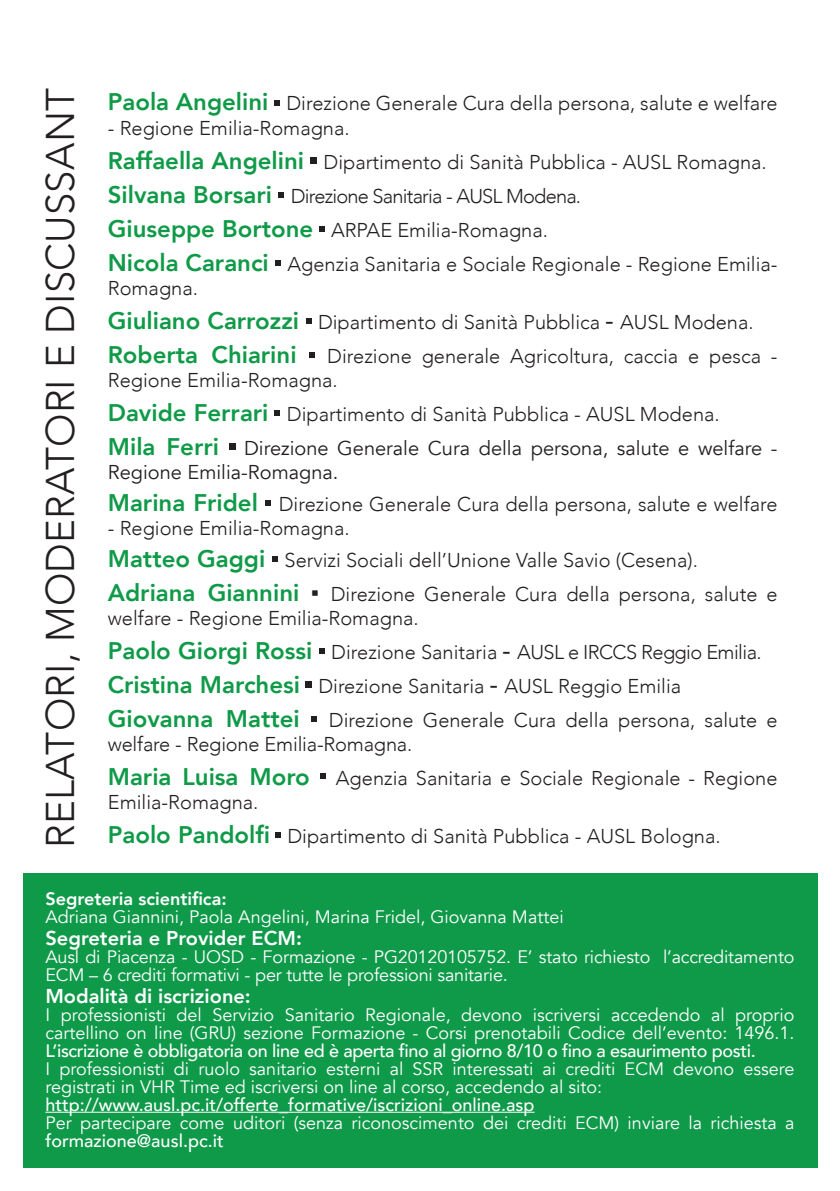
<style>
.page{position:relative;width:840px;height:1191px;background:#fff}
.page>*{position:absolute;margin:0;border:0;box-sizing:border-box;transform-origin:0 0}
.t1{font:300 40px "Avenir";letter-spacing:.005em;color:#231f20}
.t2{font:800 24px "Avenir";color:#0f9a48}
.t3{font:300 20px/24px "Avenir";color:#231f20}
.t4{font:20px/24px "Avenir";color:#231f20}
.t5{font:300 20px "Avenir";letter-spacing:-.03em;color:#231f20}
.t6{font:300 20px "Avenir";letter-spacing:-.04em;color:#231f20}
.t7{font:800 20px "Avenir";color:#fff}
.t8{font:18px/18px "Avenir";color:#fff}
.t9{font:500 18px "Avenir";color:#fff}
.t10{font:800 18px "Avenir";color:#fff}
.s1{font-weight:800;font-size:24px;color:#0f9a48}
.s2{font-family:"Arial";font-weight:400;font-size:24px}
.s3{font-weight:500}
</style>
<div class="page">
<svg style="left:274px;top:100px;width:6px;height:5px"></svg>
<svg style="left:311px;top:157px;width:6px;height:6px"></svg>
<svg style="left:278px;top:192px;width:6px;height:5px"></svg>
<svg style="left:319px;top:226px;width:5px;height:5px"></svg>
<svg style="left:275px;top:260px;width:6px;height:5px"></svg>
<svg style="left:306px;top:318px;width:5px;height:5px"></svg>
<svg style="left:309px;top:352px;width:5px;height:5px"></svg>
<svg style="left:274px;top:410px;width:6px;height:5px"></svg>
<svg style="left:229px;top:443px;width:6px;height:6px"></svg>
<svg style="left:265px;top:500px;width:6px;height:5px"></svg>
<svg style="left:272px;top:556px;width:6px;height:5px"></svg>
<svg style="left:319px;top:648px;width:5px;height:5px"></svg>
<svg style="left:305px;top:681px;width:6px;height:6px"></svg>
<svg style="left:311px;top:716px;width:6px;height:5px"></svg>
<svg style="left:320px;top:773px;width:5px;height:6px"></svg>
<svg style="left:275px;top:832px;width:5px;height:5px"></svg>
<div style="left:23px;top:873px;width:793px;height:295px;background:#0f9a4a"></div>
<hr style="left:45px;top:1111px;width:489px;height:1px;background:#fff">
<p class="t1" style="left:37px;top:847px;width:761px;rotate:-90deg">RELATORI, MODERATORI E DISCUSSANT</p>
<p class="t3" style="left:108px;top:92px;width:670px"><span class="s1">Paola Angelini</span> Direzione Generale Cura della persona, salute e welfare</p>
<p class="t3" style="left:108px;top:116px;width:243px">- Regione Emilia-Romagna.</p>
<p class="t3" style="left:108px;top:150px;width:660px"><span class="s1">Raffaella Angelini</span> Dipartimento di Sanità Pubblica - AUSL Romagna.</p>
<p class="t6" style="left:108px;top:184px;width:474px"><span class="s1">Silvana Borsari</span> Direzione Sanitaria - AUSL Modena.</p>
<p class="t3" style="left:108px;top:218px;width:441px"><span class="s1">Giuseppe Bortone</span> ARPAE Emilia-Romagna.</p>
<p class="t3" style="left:108px;top:252px;width:670px"><span class="s1">Nicola Caranci</span> Agenzia Sanitaria e Sociale Regionale - Regione Emilia-<br>Romagna.</p>
<p class="t3" style="left:108px;top:310px;width:647px"><span class="s1">Giuliano Carrozzi</span> Dipartimento di Sanità Pubblica <span class="s2">-</span> AUSL Modena.</p>
<p class="t2" style="left:108px;top:335px;width:190px">Roberta Chiarini</p>
<p class="t3" style="left:108px;top:344px;width:670px;text-indent:219px">Direzione generale Agricoltura, caccia e pesca -<br>Regione Emilia-Romagna.</p>
<p class="t3" style="left:108px;top:402px;width:613px"><span class="s1">Davide Ferrari</span> Dipartimento di Sanità Pubblica - AUSL Modena.</p>
<p class="t2" style="left:108px;top:427px;width:113px">Mila Ferri</p>
<p class="t4" style="left:108px;top:436px;width:670px;text-indent:136px">Direzione Generale Cura della persona, salute e welfare -<br>Regione Emilia-Romagna.</p>
<p class="t3" style="left:108px;top:492px;width:670px"><span class="s1">Marina Fridel</span> Direzione Generale Cura della persona, salute e welfare</p>
<p class="t3" style="left:108px;top:516px;width:243px">- Regione Emilia-Romagna.</p>
<p class="t3" style="left:108px;top:548px;width:591px"><span class="s1">Matteo Gaggi</span> Servizi Sociali dell’Unione Valle Savio (Cesena).</p>
<p class="t3" style="left:108px;top:582px;width:670px"><span class="s1">Adriana Giannini</span> <span class="s2">▪</span> Direzione Generale Cura della persona, salute e welfare - Regione Emilia-Romagna.</p>
<p class="t5" style="left:108px;top:640px;width:655px"><span class="s1">Paolo Giorgi Rossi</span> Direzione Sanitaria <span class="s2">-</span> AUSL e IRCCS Reggio Emilia.</p>
<p class="t3" style="left:108px;top:674px;width:574px"><span class="s1">Cristina Marchesi</span> Direzione Sanitaria <span class="s2">-</span> AUSL Reggio Emilia</p>
<p class="t3" style="left:108px;top:708px;width:670px"><span class="s1">Giovanna Mattei</span> Direzione Generale Cura della persona, salute e welfare - Regione Emilia-Romagna.</p>
<p class="t3" style="left:108px;top:766px;width:670px"><span class="s1">Maria Luisa Moro</span> Agenzia Sanitaria e Sociale Regionale - Regione<br>Emilia-Romagna.</p>
<p class="t3" style="left:108px;top:824px;width:614px"><span class="s1">Paolo Pandolfi</span> Dipartimento di Sanità Pubblica - AUSL Bologna.</p>
<p class="t10" style="left:45px;top:884px;width:183px">Segreteria scientifica:</p>
<p class="t8" style="left:45px;top:908px;width:519px">Adriana Giannini, Paola Angelini, Marina Fridel, Giovanna Mattei</p>
<p class="t7" style="left:45px;top:922px;width:258px">Segreteria e Provider ECM:</p>
<p class="t8" style="left:45px;top:948px;width:750px">Ausl di Piacenza - UOSD - Formazione - PG20120105752. E’ stato richiesto l’accreditamento<br>ECM – 6 crediti formativi - per tutte le professioni sanitarie.</p>
<p class="t7" style="left:45px;top:980px;width:207px">Modalità di iscrizione:</p>
<p class="t8" style="left:45px;top:1006px;width:750px;text-align:justify">I professionisti del Servizio Sanitario Regionale, devono iscriversi accedendo al proprio cartellino on line (GRU) sezione Formazione - Corsi prenotabili Codice dell’evento: 1496.1.<br><span class="s3">L’iscrizione è obbligatoria on line ed è aperta fino al giorno 8/10 o fino a esaurimento posti.</span></p>
<p class="t8" style="left:45px;top:1060px;width:750px">I professionisti di ruolo sanitario esterni al SSR interessati ai crediti ECM devono essere registrati in VHR Time ed iscriversi on line al corso, accedendo al sito:</p>
<p class="t9" style="left:45px;top:1089px;width:490px">http://www.ausl.pc.it/offerte_formative/iscrizioni_online.asp</p>
<p class="t8" style="left:45px;top:1114px;width:750px">Per partecipare come uditori (senza riconoscimento dei crediti ECM) inviare la richiesta a <span class="s3">formazione@ausl.pc.it</span></p>
</div>
